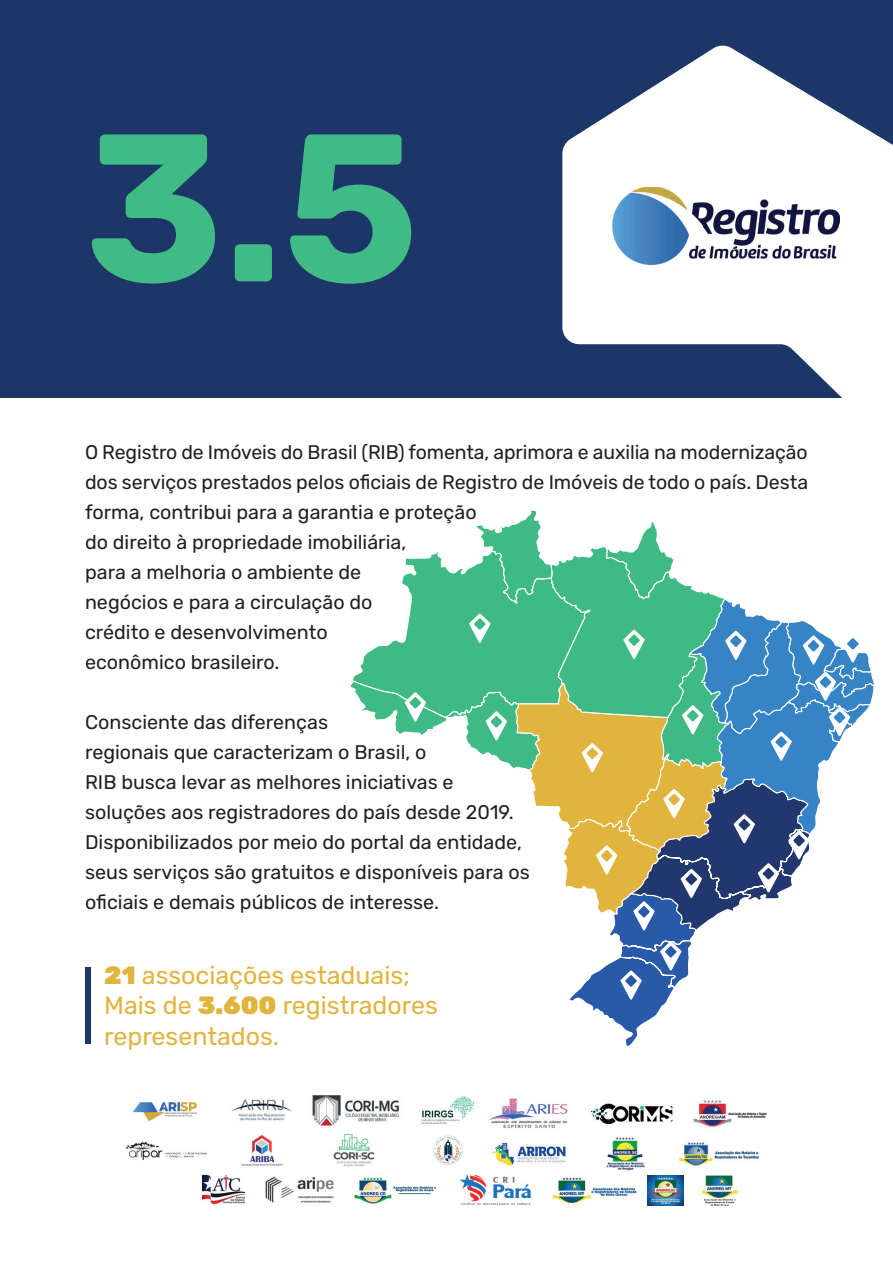
<style>
.page{position:relative;width:893px;height:1263px;background:#fff}
.page>*{position:absolute;margin:0;border:0;box-sizing:border-box;transform-origin:0 0}
.t1{font:700 210px "Rubik";color:#40bb86}
.t2{font:25.05px/30px "Rubik";color:#e1b43d}
.t3{font:19.65px/30px "Rubik";color:#231f20}
.s1{font-weight:900}
</style>
<div class="page">
<img style="left:126px;top:1095px;width:641px;height:110px">
<div style="left:132px;top:1096px;width:71px;height:30px;background:#fff"></div>
<div style="left:85px;top:967px;width:6px;height:76px;background:#1b3667"></div>
<div style="left:0;top:0;width:893px;height:397px;background:#1c3668"></div>
<svg style="left:562px;top:45px;width:331px;height:353px;fill:#fff"></svg>
<img style="left:612px;top:187px;width:228px;height:78px">
<svg style="left:351px;top:510px;width:523px;height:536px"></svg>
<img style="left:134px;top:1103px;width:63px;height:18px">
<img style="left:202px;top:1174px;width:43px;height:31px">
<img style="left:648px;top:1176px;width:35px;height:29px">
<svg style="left:704px;top:1199px;width:31px;height:7px"></svg>
<img style="left:702px;top:1176px;width:35px;height:21px">
<h1 class="t1" style="left:85px;top:91px;width:335px">3.5</h1>
<p class="t3" style="left:85px;top:437px;width:725px">O Registro de Imóveis do Brasil (RIB) fomenta, aprimora e auxilia na modernização dos serviços prestados pelos oficiais de Registro de Imóveis de todo o país. Desta forma, contribui para a garantia e proteção<br>do direito à propriedade imobiliária,<br>para a melhoria o ambiente de<br>negócios e para a circulação do<br>crédito e desenvolvimento<br>econômico brasileiro.</p>
<p class="t3" style="left:85px;top:707px;width:446px">Consciente das diferenças<br>regionais que caracterizam o Brasil, o<br>RIB busca levar as melhores iniciativas e soluções aos registradores do país desde 2019.<br>Disponibilizados por meio do portal da entidade, seus serviços são gratuitos e disponíveis para os oficiais e demais públicos de interesse.</p>
<p class="t2" style="left:104px;top:961px;width:335px"><span class="s1">21</span> associações estaduais;<br>Mais de <span class="s1">3.600</span> registradores representados.</p>
</div>
